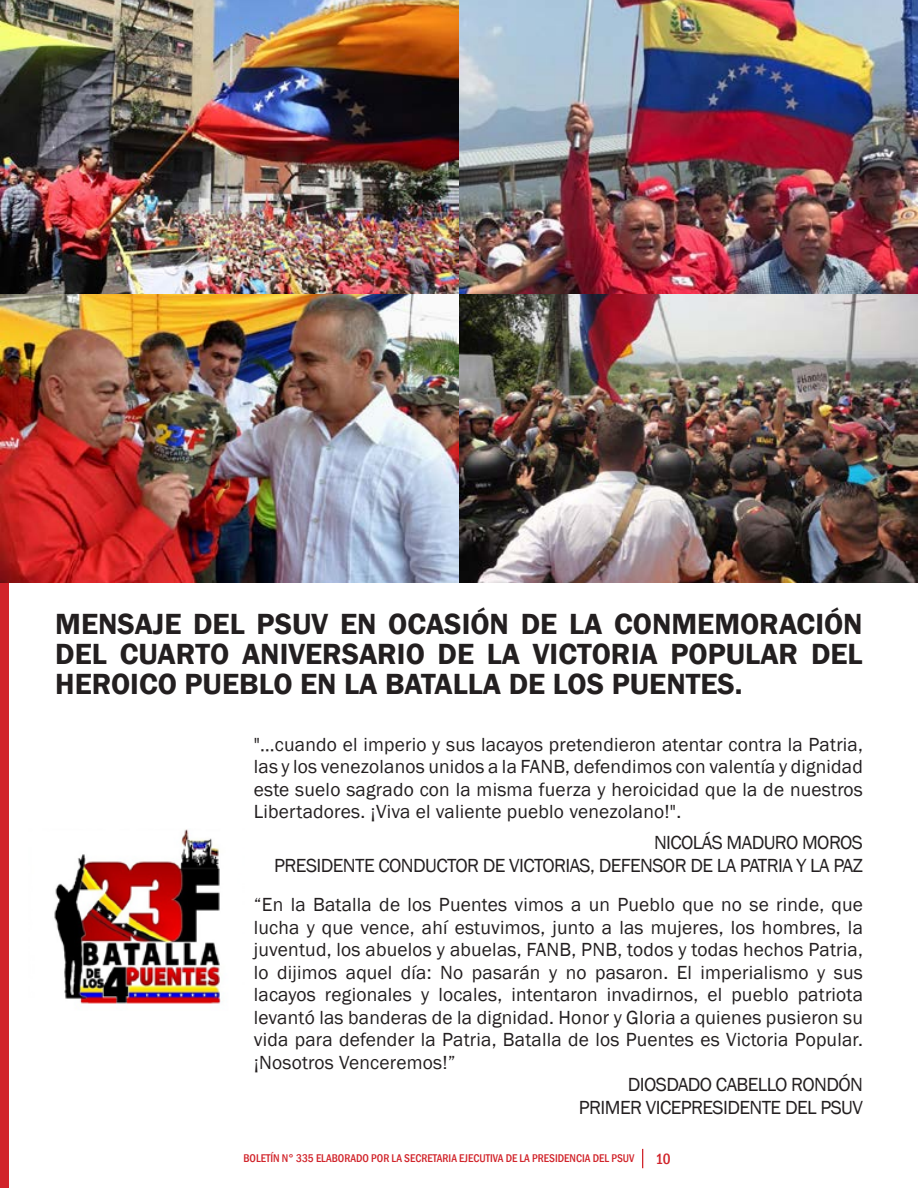
<style>
.page{position:relative;width:918px;height:1188px;background:#fff}
.page>*{position:absolute;margin:0;border:0;box-sizing:border-box;transform-origin:0 0}
.Estilo_de_párrafo_1{font:600 30px/30px "Franklin Gothic";color:#231f20;text-align:justify}
.Estilo_de_párrafo_1-2{font:19.5px/22.5px "Franklin Gothic";letter-spacing:-.03em;color:#231f20;text-align:justify}
.t1{font:500 condensed 15.3px "Franklin Gothic";color:#d1232a}
.t2{font:500 condensed 11.55px "Franklin Gothic";color:#d1232a}
</style>
<div class="page">
<svg style="left:642px;top:1149px;width:1px;height:19px"></svg>
<img style="left:54px;top:829px;width:167px;height:175px">
<div style="left:0;top:0;width:9px;height:1188px;background:#d1232a"></div>
<img style="left:0;top:0;width:459px;height:294px">
<img style="left:459px;top:0;width:459px;height:294px">
<img style="left:0;top:294px;width:459px;height:289px">
<img style="left:459px;top:294px;width:459px;height:289px">
<p class="Estilo_de_párrafo_1" style="left:55px;top:609px;width:809px">MENSAJE DEL PSUV EN OCASIÓN DE LA CONMEMORACIÓN DEL CUARTO ANIVERSARIO DE LA VICTORIA POPULAR DEL HEROICO PUEBLO EN LA BATALLA DE LOS PUENTES.</p>
<p class="Estilo_de_párrafo_1-2" style="left:254px;top:734px;width:611px">"…cuando el imperio y sus lacayos pretendieron atentar contra la Patria, las y los venezolanos unidos a la FANB, defendimos con valentía y dignidad este suelo sagrado con la misma fuerza y heroicidad que la de nuestros Libertadores. ¡Viva el valiente pueblo venezolano!".</p>
<p class="Estilo_de_párrafo_1-2" style="left:654px;top:832px;width:210px">NICOLÁS MADURO MOROS</p>
<p class="Estilo_de_párrafo_1-2" style="left:274px;top:855px;width:590px">PRESIDENTE CONDUCTOR DE VICTORIAS, DEFENSOR DE LA PATRIA Y LA PAZ</p>
<p class="Estilo_de_párrafo_1-2" style="left:254px;top:894px;width:611px">“En la Batalla de los Puentes vimos a un Pueblo que no se rinde, que lucha y que vence, ahí estuvimos, junto a las mujeres, los hombres, la juventud, los abuelos y abuelas, FANB, PNB, todos y todas hechos Patria, lo dijimos aquel día: No pasarán y no pasaron. El imperialismo y sus lacayos regionales y locales, intentaron invadirnos, el pueblo patriota levantó las banderas de la dignidad. Honor y Gloria a quienes pusieron su vida para defender la Patria, Batalla de los Puentes es Victoria Popular. ¡Nosotros Venceremos!”</p>
<p class="Estilo_de_párrafo_1-2" style="left:628px;top:1074px;width:237px">DIOSDADO CABELLO RONDÓN</p>
<p class="Estilo_de_párrafo_1-2" style="left:579px;top:1097px;width:286px">PRIMER VICEPRESIDENTE DEL PSUV</p>
<p class="t2" style="left:243px;top:1150px;width:393px">BOLETÍN N° 335 ELABORADO POR LA SECRETARIA EJECUTIVA DE LA PRESIDENCIA DEL PSUV</p>
<p class="t1" style="left:655px;top:1149px;width:17px">10</p>
</div>
